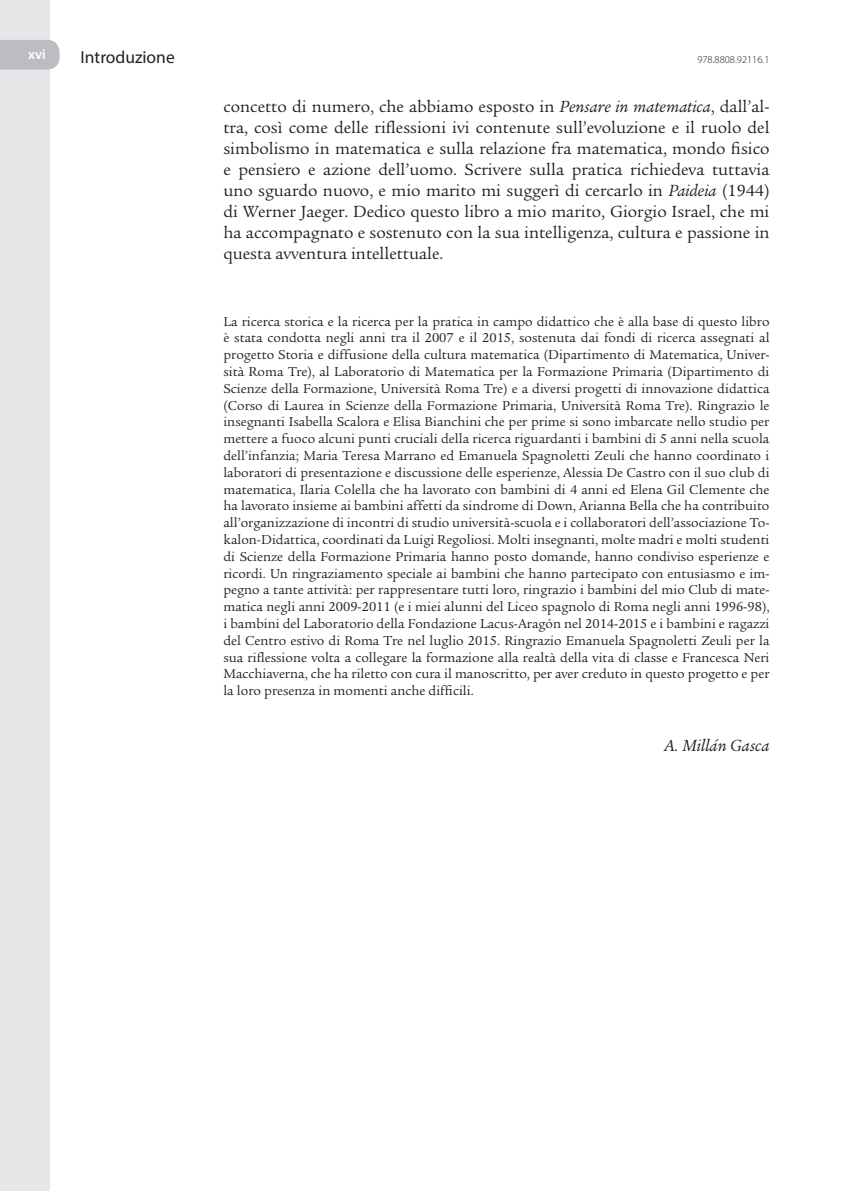
<style>
.page{position:relative;width:844px;height:1191px;background:#fff}
.page>*{position:absolute;margin:0;border:0;box-sizing:border-box;transform-origin:0 0}
.t1{font:17.5px/21px "Legacy Serif";color:#231f20;text-align:justify}
.t2{font:italic 17.5px "Legacy Serif";color:#231f20}
.t3{font:17.5px "Myriad Pro";color:#231f20}
.t4{font:14px/16.8px "Legacy Serif";color:#231f20;text-align:justify}
.t5{font:600 14px "Myriad Pro";color:#fff}
.t6{font:300 10.5px "Myriad Pro";color:#231f20}
.s1{font-style:italic}
</style>
<div class="page">
<div style="left:0;top:0;width:50px;height:1191px;background:#e6e7e9"></div>
<svg style="left:0;top:40px;width:60px;height:30px;background:#bfc0c3"></svg>
<p class="t5" style="left:28px;top:46px;width:19px">xvi</p>
<p class="t3" style="left:80px;top:46px;width:96px">Introduzione</p>
<p class="t6" style="left:697px;top:53px;width:74px">978.8808.92116.1</p>
<p class="t1" style="left:223px;top:96px;width:547px">concetto di numero, che abbiamo esposto in <span class="s1">Pensare in matematica</span>, dall’al&shy;tra, così come delle riflessioni ivi contenute sull’evoluzione e il ruolo del simbolismo in matematica e sulla relazione fra matematica, mondo fisico e pensiero e azione dell’uomo. Scrivere sulla pratica richiedeva tuttavia uno sguardo nuovo, e mio marito mi suggerì di cercarlo in <span class="s1">Paideia</span> (1944) di Werner Jaeger. Dedico questo libro a mio marito, Giorgio Israel, che mi ha accompagnato e sostenuto con la sua intelligenza, cultura e passione in questa avventura intellettuale.</p>
<p class="t4" style="left:223px;top:313px;width:547px">La ricerca storica e la ricerca per la pratica in campo didattico che è alla base di questo libro è stata condotta negli anni tra il 2007 e il 2015, sostenuta dai fondi di ricerca assegnati al progetto Storia e diffusione della cultura matematica (Dipartimento di Matematica, Univer&shy;sità Roma Tre), al Laboratorio di Matematica per la Formazione Primaria (Dipartimento di Scienze della Formazione, Università Roma Tre) e a diversi progetti di innovazione didattica (Corso di Laurea in Scienze della Formazione Primaria, Università Roma Tre). Ringrazio le insegnanti Isabella Scalora e Elisa Bianchini che per prime si sono imbarcate nello studio per mettere a fuoco alcuni punti cruciali della ricerca riguardanti i bambini di 5 anni nella scuola dell’infanzia; Maria Teresa Marrano ed Emanuela Spagnoletti Zeuli che hanno coordinato i laboratori di presentazione e discussione delle esperienze, Alessia De Castro con il suo club di matematica, Ilaria Colella che ha lavorato con bambini di 4 anni ed Elena Gil Clemente che ha lavorato insieme ai bambini affetti da sindrome di Down, Arianna Bella che ha contribuito all’organizzazione di incontri di studio università-scuola e i collaboratori dell’associazione To&shy;kalon-Didattica, coordinati da Luigi Regoliosi. Molti insegnanti, molte madri e molti studenti di Scienze della Formazione Primaria hanno posto domande, hanno condiviso esperienze e ricordi. Un ringraziamento speciale ai bambini che hanno partecipato con entusiasmo e im&shy;pegno a tante attività: per rappresentare tutti loro, ringrazio i bambini del mio Club di mate&shy;matica negli anni 2009-2011 (e i miei alunni del Liceo spagnolo di Roma negli anni 1996-98), i bambini del Laboratorio della Fondazione Lacus-Aragón nel 2014-2015 e i bambini e ragazzi del Centro estivo di Roma Tre nel luglio 2015. Ringrazio Emanuela Spagnoletti Zeuli per la sua riflessione volta a collegare la formazione alla realtà della vita di classe e Francesca Neri Macchiaverna, che ha riletto con cura il manoscritto, per aver creduto in questo progetto e per la loro presenza in momenti anche difficili.</p>
<p class="t2" style="left:663px;top:735px;width:107px">A. Millán Gasca</p>
</div>
